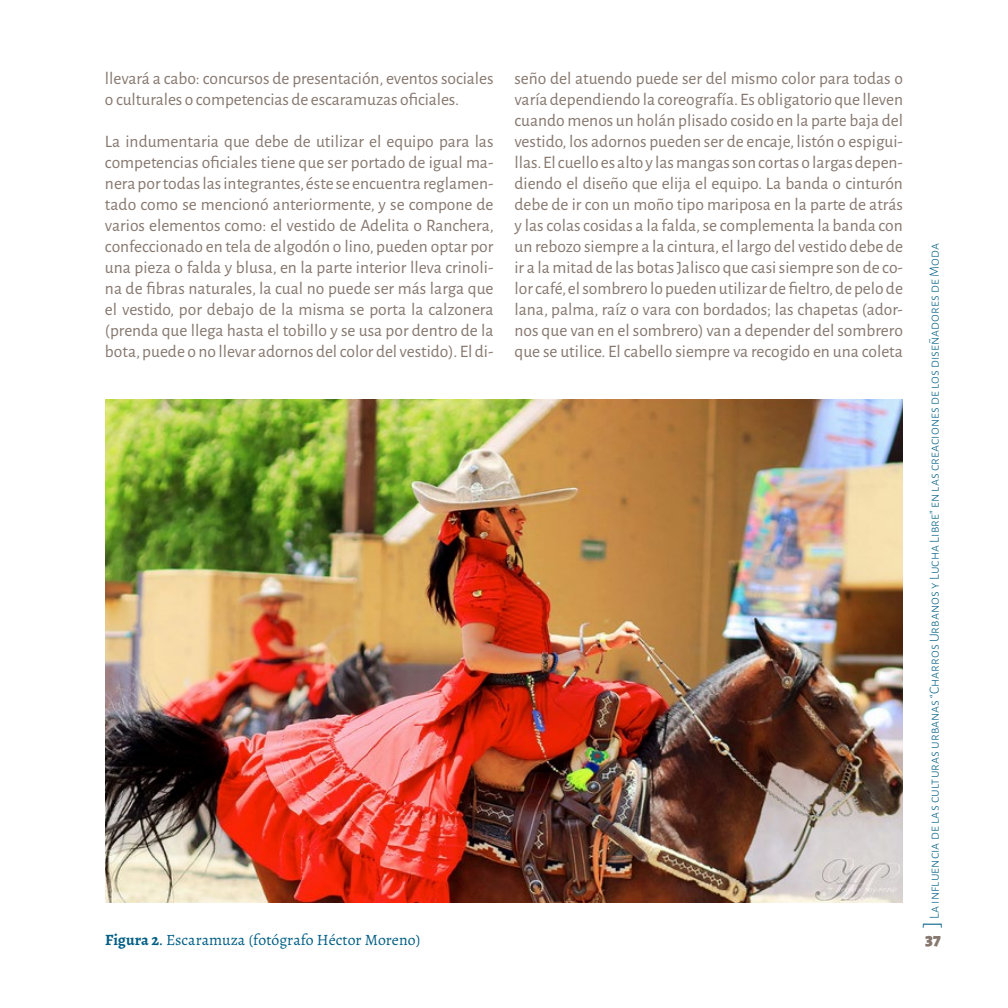
<style>
.page{position:relative;width:1008px;height:1008px;background:#fff}
.page>*{position:absolute;margin:0;border:0;box-sizing:border-box;transform-origin:0 0}
.t1{font:17.5px/21px "Alegreya Sans";letter-spacing:-.005em;color:#86786f;text-align:justify}
.t2{font:900 17.5px "Alegreya Sans SC";color:#86786f}
.t3{font:15.75px "Alegreya";color:#005e85}
.t4{font:300 14px "Alegreya Sans SC";color:#005e85}
.s1{font-weight:700}
.s2{font-size:24.5px}
</style>
<div class="page">
<img style="left:105px;top:399px;width:798px;height:504px">
<p class="t1" style="left:105px;top:67px;width:390px">llevará a cabo: concursos de presentación, eventos sociales o culturales o competencias de escaramuzas oficiales.</p>
<p class="t1" style="left:105px;top:130px;width:390px">La indumentaria que debe de utilizar el equipo para las competencias oficiales tiene que ser portado de igual ma&shy;nera por todas las integrantes, éste se encuentra reglamen&shy;tado como se mencionó anteriormente, y se compone de varios elementos como: el vestido de Adelita o Ranchera, confeccionado en tela de algodón o lino, pueden optar por una pieza o falda y blusa, en la parte interior lleva crinoli&shy;na de fibras naturales, la cual no puede ser más larga que el vestido, por debajo de la misma se porta la calzonera (prenda que llega hasta el tobillo y se usa por dentro de la bota, puede o no llevar adornos del color del vestido). El di-</p>
<p class="t3" style="left:105px;top:930px;width:317px"><span class="s1">Figura 2</span>. Escaramuza (fotógrafo Héctor Moreno)</p>
<p class="t1" style="left:514px;top:67px;width:390px">seño del atuendo puede ser del mismo color para todas o varía dependiendo la coreografía. Es obligatorio que lleven cuando menos un holán plisado cosido en la parte baja del vestido, los adornos pueden ser de encaje, listón o espigui&shy;llas. El cuello es alto y las mangas son cortas o largas depen&shy;diendo el diseño que elija el equipo. La banda o cinturón debe de ir con un moño tipo mariposa en la parte de atrás y las colas cosidas a la falda, se complementa la banda con un rebozo siempre a la cintura, el largo del vestido debe de ir a la mitad de las botas Jalisco que casi siempre son de co&shy;lor café, el sombrero lo pueden utilizar de fieltro, de pelo de lana, palma, raíz o vara con bordados; las chapetas (ador&shy;nos que van en el sombrero) van a depender del sombrero que se utilice. El cabello siempre va recogido en una coleta</p>
<p class="t4" style="left:925px;top:928px;width:687px;rotate:-90deg"><span class="s2">]</span> La influencia de las culturas urbanas “Charros Urbanos y Lucha Libre” en las creaciones de los diseñadores de Moda</p>
<p class="t2" style="left:925px;top:925px;width:17px">37</p>
</div>
